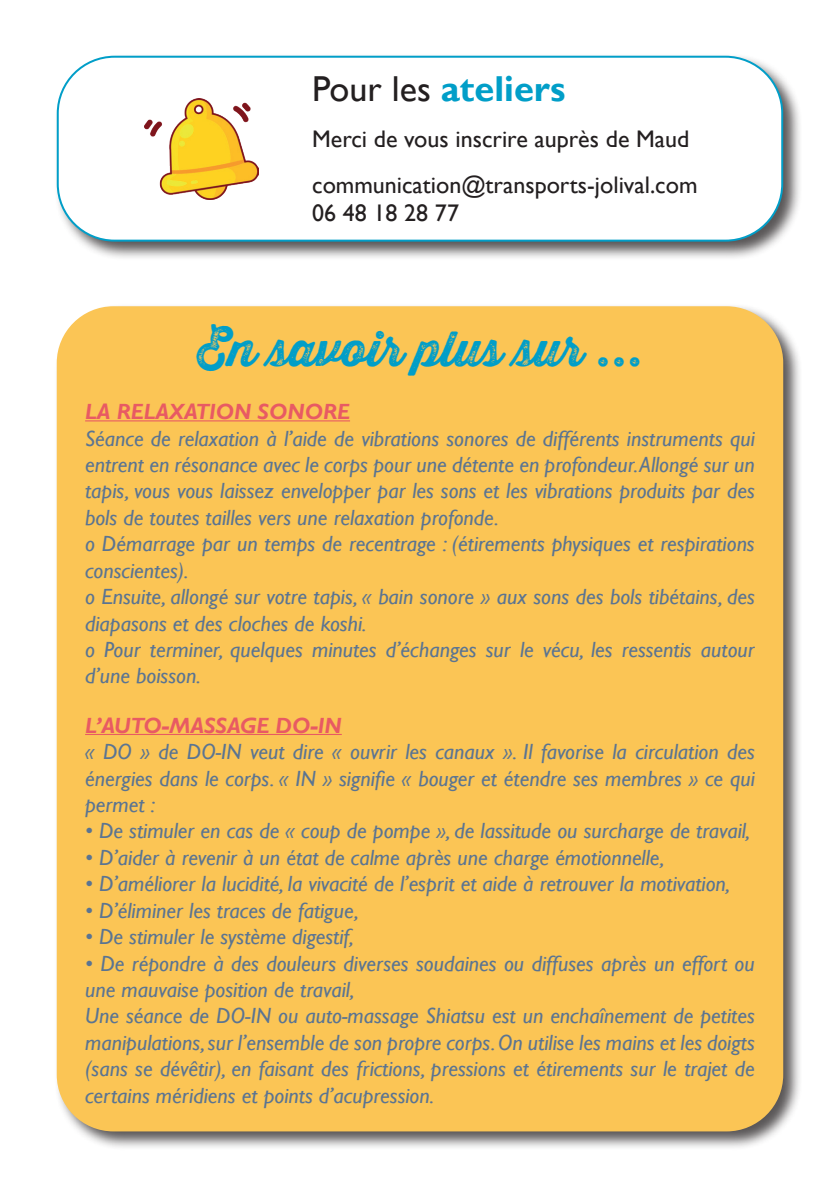
<style>
.page{position:relative;width:840px;height:1191px;background:#fff}
.page>*{position:absolute;margin:0;border:0;box-sizing:border-box;transform-origin:0 0}
.t1{font:48px "Thirsty Rough Bol Two";color:#019ec8}
.t2{font:700 36px "Gill Sans";color:#019ec8}
.t3{font:24px/45.8px "Gill Sans";color:#231f20}
.t4{font:italic 22px/26.4px "Gill Sans";color:#5a7492}
.t5{font:italic 700 22px "Gill Sans";color:#e85a63}
.s1{font-weight:400;color:#231f20}
</style>
<div class="page">
<div style="left:54px;top:303px;width:747px;height:847px;background:#231f20;opacity:.75"></div>
<div style="left:57px;top:306px;width:725px;height:825px;background:#fbc555;border-radius:57px"></div>
<hr style="left:85px;top:420px;width:265px;height:1px;background:#e85a63">
<hr style="left:85px;top:734px;width:256px;height:1px;background:#e85a63">
<div style="left:54px;top:53px;width:747px;height:208px;background:#231f20;opacity:.75"></div>
<div style="left:58px;top:57px;width:723px;height:184px;background:#fff;border-radius:57px"></div>
<div style="left:57px;top:56px;width:725px;height:186px;border:2px solid #019ec8;border-radius:57px"></div>
<img style="left:145px;top:98px;width:113px;height:101px">
<h2 class="t2" style="left:312px;top:67px;width:255px"><span class="s1">Pour les</span> ateliers</h2>
<p class="t3" style="left:312px;top:116px;width:387px">Merci de vous inscrire auprès de Maud communication@transports-jolival.com</p>
<p class="t3" style="left:312px;top:191px;width:148px">06 48 18 28 77</p>
<h1 class="t1" style="left:196px;top:312px;width:448px">En savoir plus sur ...</h1>
<p class="t5" style="left:85px;top:399px;width:266px">LA RELAXATION SONORE</p>
<p class="t4" style="left:85px;top:425px;width:671px">Séance de relaxation à l’aide de vibrations sonores de différents instruments qui entrent en résonance avec le corps pour une détente en profondeur.Allongé sur un tapis, vous vous laissez envelopper par les sons et les vibrations produits par des bols de toutes tailles vers une relaxation profonde.<br>o Démarrage par un temps de recentrage : (étirements physiques et respirations conscientes).<br>o Ensuite, allongé sur votre tapis, « bain sonore » aux sons des bols tibétains, des diapasons et des cloches de koshi.<br>o Pour terminer, quelques minutes d’échanges sur le vécu, les ressentis autour d’une boisson.</p>
<p class="t5" style="left:85px;top:712px;width:258px">L’AUTO-MASSAGE DO-IN</p>
<p class="t4" style="left:85px;top:739px;width:671px;text-align:justify">« DO » de DO-IN veut dire « ouvrir les canaux ». Il favorise la circulation des énergies dans le corps. « IN » signifie « bouger et étendre ses membres » ce qui permet :</p>
<p class="t4" style="left:85px;top:818px;width:666px">• De stimuler en cas de « coup de pompe », de lassitude ou surcharge de travail,</p>
<p class="t4" style="left:85px;top:844px;width:580px">• D’aider à revenir à un état de calme après une charge émotionnelle,</p>
<p class="t4" style="left:85px;top:871px;width:646px">• D’améliorer la lucidité, la vivacité de l’esprit et aide à retrouver la motivation,</p>
<p class="t4" style="left:85px;top:897px;width:275px">• D’éliminer les traces de fatigue,</p>
<p class="t4" style="left:85px;top:923px;width:270px">• De stimuler le système digestif,</p>
<p class="t4" style="left:85px;top:950px;width:670px">• De répondre à des douleurs diverses soudaines ou diffuses après un effort ou une mauvaise position de travail,<br>Une séance de DO-IN ou auto-massage Shiatsu est un enchaînement de petites manipulations, sur l’ensemble de son propre corps. On utilise les mains et les doigts (sans se dévêtir), en faisant des frictions, pressions et étirements sur le trajet de certains méridiens et points d’acupression.</p>
</div>
